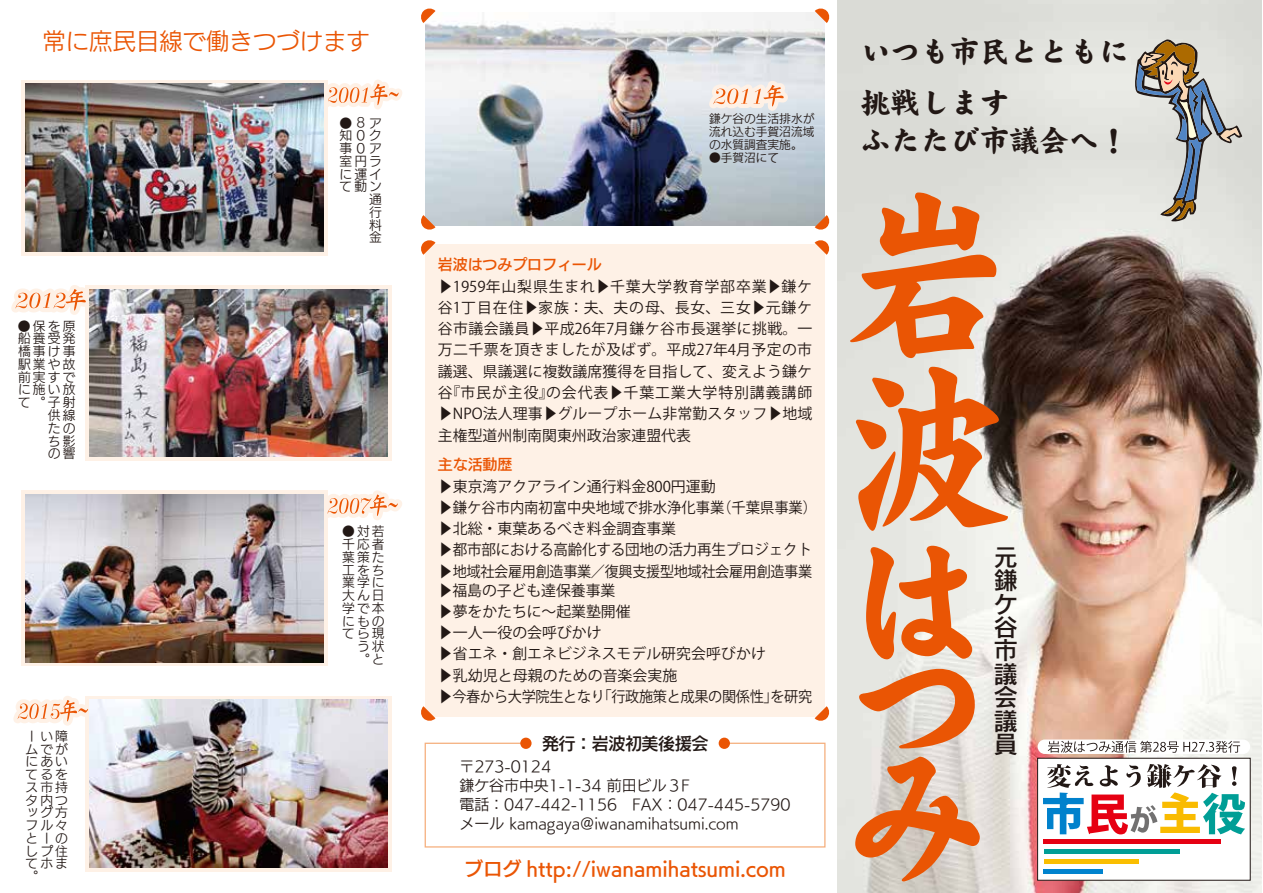
<style>
.page{position:relative;width:1263px;height:893px;background:#fff}
.page>*{position:absolute;margin:0;border:0;box-sizing:border-box;transform-origin:0 0}
.t1{font:184.95px/175.6px "DF Kai Sho UB MP RKSJ H";color:#ea5504;scale:.9 1}
.t2{font:155.25px "DF Kai Sho UB MP RKSJ H";color:#ea5504;scale:.92 1}
.t3{font:29.7px/51px "DF Kai Sho UB MP RKSJ H";color:#221815}
.t4{font:23.4px "New Rodin M";color:#ea5504}
.t5{font:23.4px/23.4px "New Rodin DB";color:#221815;text-align:justify}
.t6{font:19.2px "New Rodin DB";color:#ea5504}
.t7{font:16.95px "New Rodin DB";letter-spacing:-.025em;color:#221815}
.t8{font:14.85px/21.3px "Koz Go Pr 6 N";color:#221815}
.t9{font:14.85px/19.2px "New Rodin M";color:#221815}
.t10{font:14.85px "New Rodin DB";color:#ea5504}
.t11{font:12.75px/12.8px "New Rodin M";letter-spacing:.165em;color:#221815;text-align:right}
.t12{font:11.7px/12.8px "New Rodin M";color:#221815;text-align:justify}
.t13{font:11.7px "Koz Go Pr 6 N";color:#221815}
.s1{font-family:"Koz Go Pr 6 N"}
</style>
<div class="page">
<div style="left:425px;top:244px;width:400px;height:472px;background:#fef1e6"></div>
<svg style="left:421px;top:240px;width:14px;height:15px"></svg>
<img style="left:425px;top:13px;width:400px;height:212px">
<img style="left:838px;top:0;width:424px;height:893px">
<svg style="left:1132px;top:39px;width:110px;height:183px;background:#bcbbb6"></svg>
<div style="left:1037px;top:758px;width:213px;height:122px;background:#fff;border:1px solid #221815"></div>
<svg style="left:1043px;top:764px;width:202px;height:70px"></svg>
<hr style="left:1044px;top:869px;width:59px;height:4px;background:#0083ce">
<hr style="left:1044px;top:859px;width:94px;height:4px;background:#fabe00">
<hr style="left:1044px;top:849px;width:136px;height:4px;background:#009e96">
<hr style="left:1044px;top:839px;width:177px;height:4px;background:#e60012">
<svg style="left:421px;top:215px;width:14px;height:15px"></svg>
<svg style="left:421px;top:8px;width:14px;height:15px"></svg>
<svg style="left:815px;top:240px;width:15px;height:15px"></svg>
<svg style="left:421px;top:706px;width:14px;height:15px"></svg>
<svg style="left:815px;top:706px;width:15px;height:15px"></svg>
<svg style="left:815px;top:215px;width:15px;height:15px"></svg>
<svg style="left:815px;top:8px;width:15px;height:15px"></svg>
<svg style="left:424px;top:742px;width:402px;height:106px"></svg>
<div style="left:520px;top:738px;width:11px;height:11px;background:#ea5504;border-radius:50%"></div>
<div style="left:719px;top:738px;width:11px;height:11px;background:#ea5504;border-radius:50%"></div>
<svg style="left:327px;top:80px;width:75px;height:29px"></svg>
<div style="left:1037px;top:739px;width:213px;height:15px;background:#fff;border-radius:7px"></div>
<svg style="left:1048px;top:741px;width:192px;height:12px"></svg>
<svg style="left:709px;top:81px;width:79px;height:30px;background:#f3dbcd"></svg>
<svg style="left:21px;top:80px;width:306px;height:176px;background:#e5dad1"></svg>
<img style="left:25px;top:84px;width:298px;height:167px">
<div style="left:85px;top:285px;width:306px;height:176px;background:#fef1e6"></div>
<svg style="left:11px;top:285px;width:75px;height:30px"></svg>
<img style="left:89px;top:289px;width:298px;height:168px">
<svg style="left:21px;top:490px;width:306px;height:176px;background:#e8dcd2"></svg>
<svg style="left:323px;top:490px;width:79px;height:30px"></svg>
<img style="left:25px;top:495px;width:298px;height:167px">
<svg style="left:85px;top:696px;width:306px;height:176px;background:#ecded5"></svg>
<svg style="left:13px;top:696px;width:80px;height:30px"></svg>
<img style="left:89px;top:700px;width:298px;height:167px">
<h3 class="t4" style="left:43px;top:22px;width:329px">常に庶民目線で働きつづけます</h3>
<p class="t11" style="left:18px;top:319px;width:59px"><span class="s1">●</span>保を原船養受発橋事け事駅業や故前実すでに施い放て。子射供線<br>たの<br>ち影<br>の響</p>
<p class="t11" style="left:25px;top:729px;width:44px;text-align:justify">ーい障ムでがにあいてるをス市持タ内つッグ方フル々とーのしプ住てホま。</p>
<p class="t11" style="left:339px;top:116px;width:44px">●８ア知０ク事０ア室円ラに運イて動ン通<br>行<br>料<br>金</p>
<p class="t11" style="left:342px;top:524px;width:44px">●対若千応者葉策た工をち業学に大ん日学で本にものてら現う状。と</p>
<h3 class="t3" style="left:861px;top:26px;width:269px">いつも市民とともに挑戦します</h3>
<h3 class="t3" style="left:861px;top:115px;width:269px">ふたたび市議会へ！</h3>
<h1 class="t1" style="left:844px;top:186px;width:186px">岩波</h1>
<h2 class="t2" style="left:847px;top:524px;width:157px">は</h2>
<h2 class="t2" style="left:847px;top:625px;width:157px">つ</h2>
<h2 class="t2" style="left:847px;top:733px;width:157px">み</h2>
<p class="t12" style="left:709px;top:112px;width:107px">鎌ケ谷の生活排水が流れ込む手賀沼流域の水質調査実施。</p>
<p class="t13" style="left:709px;top:151px;width:72px">●手賀沼にて</p>
<p class="t10" style="left:438px;top:252px;width:165px">岩波はつみプロフィール</p>
<p class="t8" style="left:438px;top:276px;width:376px;text-align:justify">▶1959年山梨県生まれ▶千葉大学教育学部卒業▶鎌ケ谷1丁目在住▶家族：夫、夫の母、長女、三女▶元鎌ケ谷市議会議員▶平成26年7月鎌ケ谷市長選挙に挑戦。一万二千票を頂きましたが及ばず。平成27年4月予定の市議選、県議選に複数議席獲得を目指して、変えよう鎌ケ谷『市民が主役』の会代表▶千葉工業大学特別講義講師▶NPO法人理事▶グループホーム非常勤スタッフ▶地域主権型道州制南関東州政治家連盟代表</p>
<p class="t10" style="left:438px;top:452px;width:76px">主な活動歴</p>
<p class="t8" style="left:438px;top:476px;width:381px">▶東京湾アクアライン通行料金800円運動<br>▶鎌ケ谷市内南初富中央地域で排水浄化事業（千葉県事業）▶北総・東葉あるべき料金調査事業<br>▶都市部における高齢化する団地の活力再生プロジェクト▶地域社会雇用創造事業／復興支援型地域社会雇用創造事業</p>
<p class="t8" style="left:438px;top:580px;width:376px">▶福島の子ども達保養事業<br>▶夢をかたちに～起業塾開催<br>▶一人一役の会呼びかけ<br>▶省エネ・創エネビジネスモデル研究会呼びかけ<br>▶乳幼児と母親のための音楽会実施<br>▶今春から大学院生となり「行政施策と成果の関係性」を研究</p>
<h3 class="t5" style="left:994px;top:544px;width:25px">元鎌ケ谷市議会議</h3>
<p class="t7" style="left:542px;top:729px;width:168px">発行：岩波初美後援会</p>
<h3 class="t5" style="left:994px;top:731px;width:25px">員</h3>
<p class="t9" style="left:459px;top:756px;width:333px">〒273-0124<br>鎌ケ谷市中央1-1-34 前田ビル３F<br>電話：047-442-1156　FAX：047-445-5790メール kamagaya@iwanamihatsumi.com</p>
<p class="t6" style="left:464px;top:852px;width:323px">ブログ http://iwanamihatsumi.com</p>
</div>
